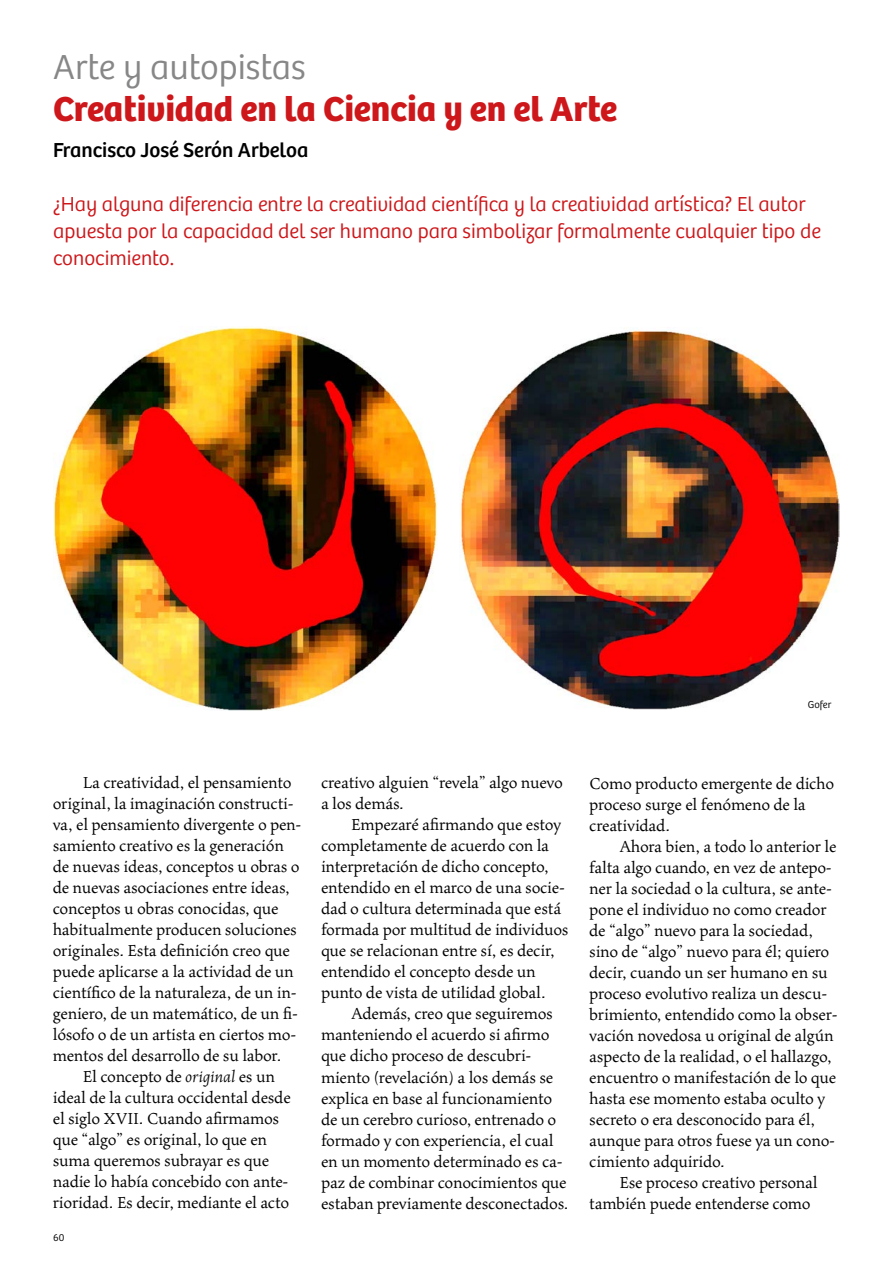
<style>
.page{position:relative;width:893px;height:1263px;background:#fff}
.page>*{position:absolute;margin:0;border:0;box-sizing:border-box;transform-origin:0 0}
.t1{font:700 36px "Bree";color:#cd171a}
.t2{font:300 36px "Bree";color:#878787}
.t3{font:300 21px/27px "Bree";color:#cd171a}
.t4{font:21px "Bree";color:#000}
.t5{font:18px/21px "Maiola Pro";color:#000}
.t6{font:300 10.5px "Bree";color:#000}
.s1{font-style:italic}
</style>
<div class="page">
<img style="left:53px;top:327px;width:384px;height:383px">
<img style="left:460px;top:327px;width:380px;height:382px">
<h1 class="t2" style="left:53px;top:47px;width:254px">Arte y autopistas</h1>
<h1 class="t1" style="left:53px;top:87px;width:565px">Creatividad en la Ciencia y en el Arte</h1>
<p class="t4" style="left:53px;top:138px;width:257px">Francisco José Serón Arbeloa</p>
<p class="t3" style="left:53px;top:191px;width:769px">¿Hay alguna diferencia entre la creatividad científica y la creatividad artística? El autor apuesta por la capacidad del ser humano para simbolizar formalmente cualquier tipo de conocimiento.</p>
<p class="t6" style="left:808px;top:699px;width:25px">Gofer</p>
<p class="t5" style="left:53px;top:773px;width:249px;text-indent:30px">La creatividad, el pensamiento original, la imaginación constructi&shy;va, el pensamiento divergente o pen&shy;samiento creativo es la generación de nuevas ideas, conceptos u obras o de nuevas asociaciones entre ideas, conceptos u obras conocidas, que habitualmente producen soluciones originales. Esta definición creo que puede aplicarse a la actividad de un científico de la naturaleza, de un in&shy;geniero, de un matemático, de un fi&shy;lósofo o de un artista en ciertos mo&shy;mentos del desarrollo de su labor.</p>
<p class="t5" style="left:53px;top:1067px;width:239px;text-indent:30px">El concepto de <span class="s1">original</span> es un ideal de la cultura occidental desde el siglo XVII. Cuando afirmamos que “algo” es original, lo que en suma queremos subrayar es que nadie lo había concebido con ante&shy;rioridad. Es decir, mediante el acto</p>
<p class="t6" style="left:53px;top:1231px;width:13px">60</p>
<p class="t5" style="left:321px;top:773px;width:243px">creativo alguien “revela” algo nuevo a los demás.</p>
<p class="t5" style="left:321px;top:815px;width:249px;text-indent:30px">Empezaré afirmando que estoy completamente de acuerdo con la interpretación de dicho concepto, entendido en el marco de una socie&shy;dad o cultura determinada que está formada por multitud de individuos que se relacionan entre sí, es decir, entendido el concepto desde un punto de vista de utilidad global.</p>
<p class="t5" style="left:321px;top:1004px;width:249px;text-indent:30px">Además, creo que seguiremos manteniendo el acuerdo si afirmo que dicho proceso de descubri&shy;miento (revelación) a los demás se explica en base al funcionamiento de un cerebro curioso, entrenado o formado y con experiencia, el cual en un momento determinado es ca&shy;paz de combinar conocimientos que estaban previamente desconectados.</p>
<p class="t5" style="left:590px;top:773px;width:246px">Como producto emergente de dicho proceso surge el fenómeno de la creatividad.</p>
<p class="t5" style="left:590px;top:836px;width:249px;text-indent:30px">Ahora bien, a todo lo anterior le falta algo cuando, en vez de antepo&shy;ner la sociedad o la cultura, se ante&shy;pone el individuo no como creador de “algo” nuevo para la sociedad, sino de “algo” nuevo para él; quiero decir, cuando un ser humano en su proceso evolutivo realiza un descu&shy;brimiento, entendido como la obser&shy;vación novedosa u original de algún aspecto de la realidad, o el hallazgo, encuentro o manifestación de lo que hasta ese momento estaba oculto y secreto o era desconocido para él, aunque para otros fuese ya un cono&shy;cimiento adquirido.</p>
<p class="t5" style="left:590px;top:1172px;width:230px;text-indent:30px">Ese proceso creativo personal también puede entenderse como</p>
</div>
